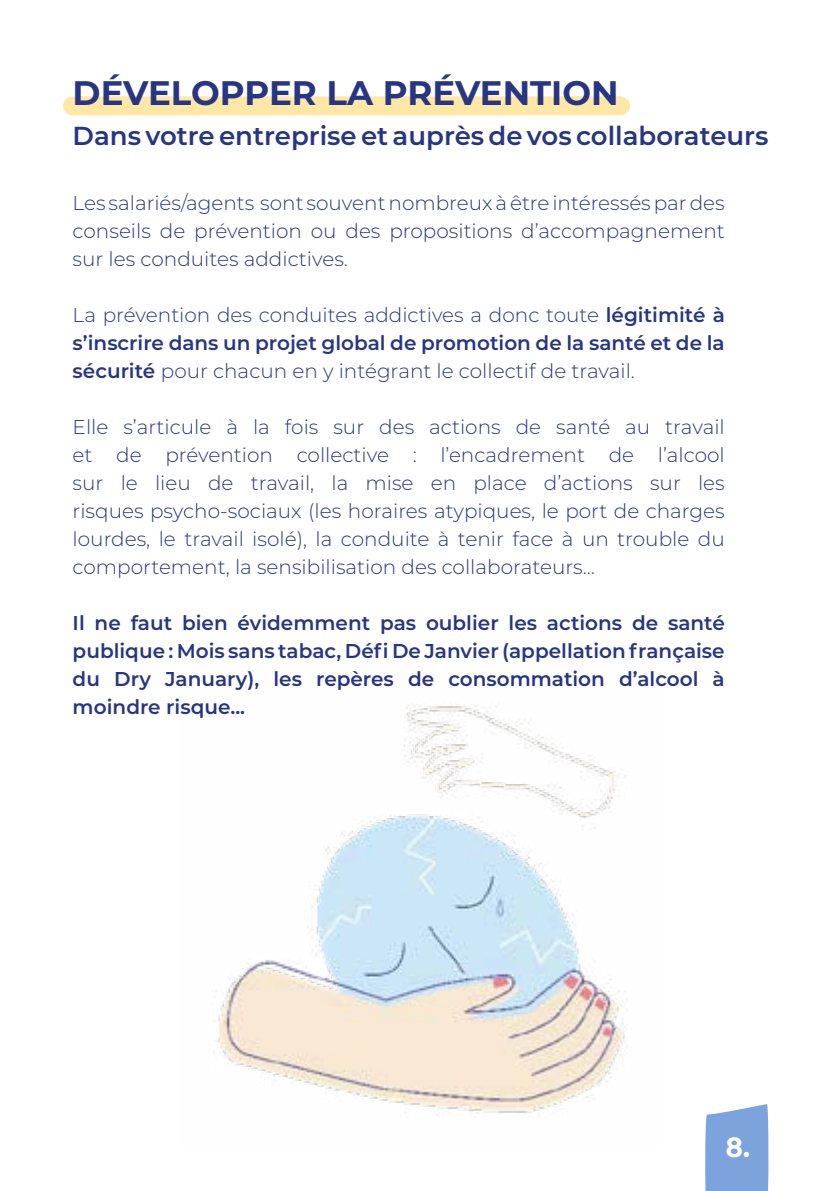
<style>
.page{position:relative;width:840px;height:1191px;background:#fff}
.page>*{position:absolute;margin:0;border:0;box-sizing:border-box;transform-origin:0 0}
.t1{font:700 34px "Montserrat";color:#283583}
.t2{font:700 27.8px "Montserrat";color:#fff;scale:.93 1}
.t3{font:600 26px "Montserrat";color:#283583}
.t4{font:300 20px/28px "Montserrat";color:#283583;text-align:justify}
.t5{font:600 20px/28px "Montserrat";color:#283583;text-align:justify}
.s1{font-weight:600}
</style>
<div class="page">
<div style="left:63px;top:96px;width:566px;height:19px;background:#ffe7a7;border-radius:9px"></div>
<svg style="left:705px;top:1104px;width:63px;height:87px;background:#85a9de"></svg>
<img style="left:214px;top:703px;width:414px;height:411px">
<h1 class="t1" style="left:73px;top:74px;width:547px">DÉVELOPPER LA PRÉVENTION</h1>
<h3 class="t3" style="left:73px;top:123px;width:697px">Dans votre entreprise et auprès de vos collaborateurs</h3>
<p class="t4" style="left:73px;top:190px;width:653px">Les salariés/agents sont souvent nombreux à être intéressés par des conseils de prévention ou des propositions d’accompagnement sur les conduites addictives.</p>
<p class="t4" style="left:73px;top:302px;width:653px">La prévention des conduites addictives a donc toute <span class="s1">légitimité à s’inscrire dans un projet global de promotion de la santé et de la sécurité</span> pour chacun en y intégrant le collectif de travail.</p>
<p class="t4" style="left:73px;top:414px;width:653px">Elle s’articule à la fois sur des actions de santé au travail et de prévention collective : l’encadrement de l’alcool sur le lieu de travail, la mise en place d’actions sur les risques psycho-sociaux (les horaires atypiques, le port de charges lourdes, le travail isolé), la conduite à tenir face à un trouble du comportement, la sensibilisation des collaborateurs…</p>
<p class="t5" style="left:73px;top:610px;width:653px">Il ne faut bien évidemment pas oublier les actions de santé publique : Mois sans tabac, Défi De Janvier (appellation française du Dry January), les repères de consommation d’alcool à moindre risque...</p>
<h2 class="t2" style="left:725px;top:1131px;width:28px">8.</h2>
</div>
